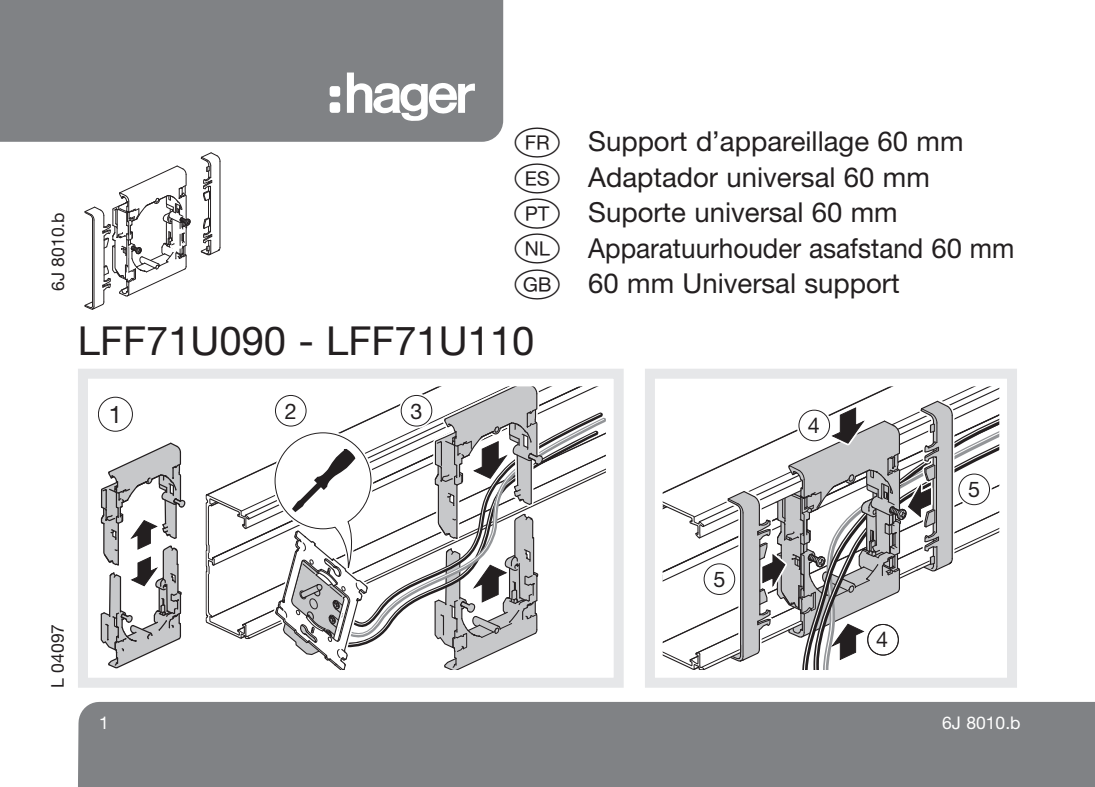
<style>
.page{position:relative;width:1095px;height:787px;background:#fff}
.page>*{position:absolute;margin:0;border:0;box-sizing:border-box;transform-origin:0 0}
.t1{font:40px "Helvetica Neue LT Com";color:#231f20}
.t2{font:27.5px/35.5px "Helvetica Neue LT Com";color:#231f20}
.t3{font:27.5px/35.5px "Helvetica Neue LT Com";color:#231f20;scale:.95 1}
.t4{font:24px "Helvetica Neue";color:#231f20}
.t5{font:21.5px "Helvetica Neue";color:#231f20}
.t6{font:17.5px "Helvetica Neue LT Com";color:#231f20}
.t7{font:17.5px "Helvetica Neue LT Com";color:#fff}
.s1{font-family:"Hager";font-size:30px}
</style>
<div class="page">
<div style="left:78px;top:369px;width:546px;height:318px;border:10px solid #e6e7e9"></div>
<svg style="left:200px;top:152px;width:21px;height:104px"></svg>
<svg style="left:85px;top:165px;width:106px;height:145px"></svg>
<div style="left:645px;top:369px;width:372px;height:318px;border:10px solid #e6e7e9"></div>
<svg style="left:664px;top:463px;width:60px;height:181px"></svg>
<svg style="left:664px;top:497px;width:40px;height:41px"></svg>
<svg style="left:664px;top:642px;width:41px;height:27px"></svg>
<svg style="left:724px;top:395px;width:274px;height:274px"></svg>
<div style="left:867px;top:624px;width:32px;height:31px;border:1px solid #231f20;border-radius:50%"></div>
<div style="left:957px;top:472px;width:35px;height:35px;border:4px solid #fff;border-radius:50%"></div>
<div style="left:959px;top:474px;width:30px;height:30px;background:#fff;border-radius:50%"></div>
<div style="left:959px;top:474px;width:31px;height:31px;border:1px solid #231f20;border-radius:50%"></div>
<div style="left:704px;top:564px;width:31px;height:30px;background:#fff;border-radius:50%"></div>
<div style="left:704px;top:563px;width:31px;height:31px;border:1px solid #231f20;border-radius:50%"></div>
<div style="left:797px;top:408px;width:35px;height:35px;border:4px solid #fff;border-radius:50%"></div>
<div style="left:799px;top:410px;width:30px;height:31px;background:#fff;border-radius:50%"></div>
<div style="left:799px;top:410px;width:31px;height:31px;border:1px solid #231f20;border-radius:50%"></div>
<div style="left:78px;top:702px;width:1017px;height:84px;background:#808285"></div>
<div style="left:0;top:0;width:503px;height:142px;background:#808285"></div>
<svg style="left:347px;top:72px;width:128px;height:50px"></svg>
<div style="left:330px;top:86px;width:10px;height:11px;background:#fff;border-radius:3px"></div>
<div style="left:330px;top:102px;width:10px;height:11px;background:#fff;border-radius:3px"></div>
<svg style="left:211px;top:464px;width:60px;height:153px"></svg>
<svg style="left:206px;top:493px;width:44px;height:147px"></svg>
<svg style="left:544px;top:419px;width:60px;height:83px"></svg>
<svg style="left:271px;top:387px;width:273px;height:282px"></svg>
<svg style="left:100px;top:398px;width:86px;height:271px"></svg>
<div style="left:98px;top:397px;width:34px;height:34px;background:#fff;border-radius:50%"></div>
<div style="left:98px;top:397px;width:35px;height:34px;border:1px solid #231f20;border-radius:50%"></div>
<p class="t6" style="left:52px;top:291px;width:80px;rotate:-90deg">6J 8010.b</p>
<p class="t2" style="left:511px;top:127px;width:454px"><span class="s1">¢</span> Support d’appareillage 60 mm <span class="s1">ß</span> Adaptador universal 60 mm <span class="s1">®</span> Suporte universal 60 mm</p>
<p class="t3" style="left:511px;top:233px;width:531px"><span class="s1">•</span> Apparatuurhouder asafstand 60 mm <span class="s1">§</span> 60 mm Universal support</p>
<h1 class="t1" style="left:78px;top:326px;width:458px">LFF71U090 - LFF71U110</h1>
<p class="t4" style="left:109px;top:406px;width:15px">1</p>
<p class="t5" style="left:285px;top:403px;width:14px">2</p>
<p class="t5" style="left:410px;top:403px;width:14px">3</p>
<p class="t5" style="left:808px;top:418px;width:14px">4</p>
<p class="t5" style="left:968px;top:482px;width:14px">5</p>
<p class="t6" style="left:51px;top:687px;width:65px;rotate:-90deg">L 04097</p>
<p class="t5" style="left:713px;top:571px;width:14px">5</p>
<p class="t5" style="left:876px;top:632px;width:14px">4</p>
<p class="t7" style="left:99px;top:716px;width:11px">1</p>
<p class="t7" style="left:942px;top:716px;width:80px">6J 8010.b</p>
</div>
